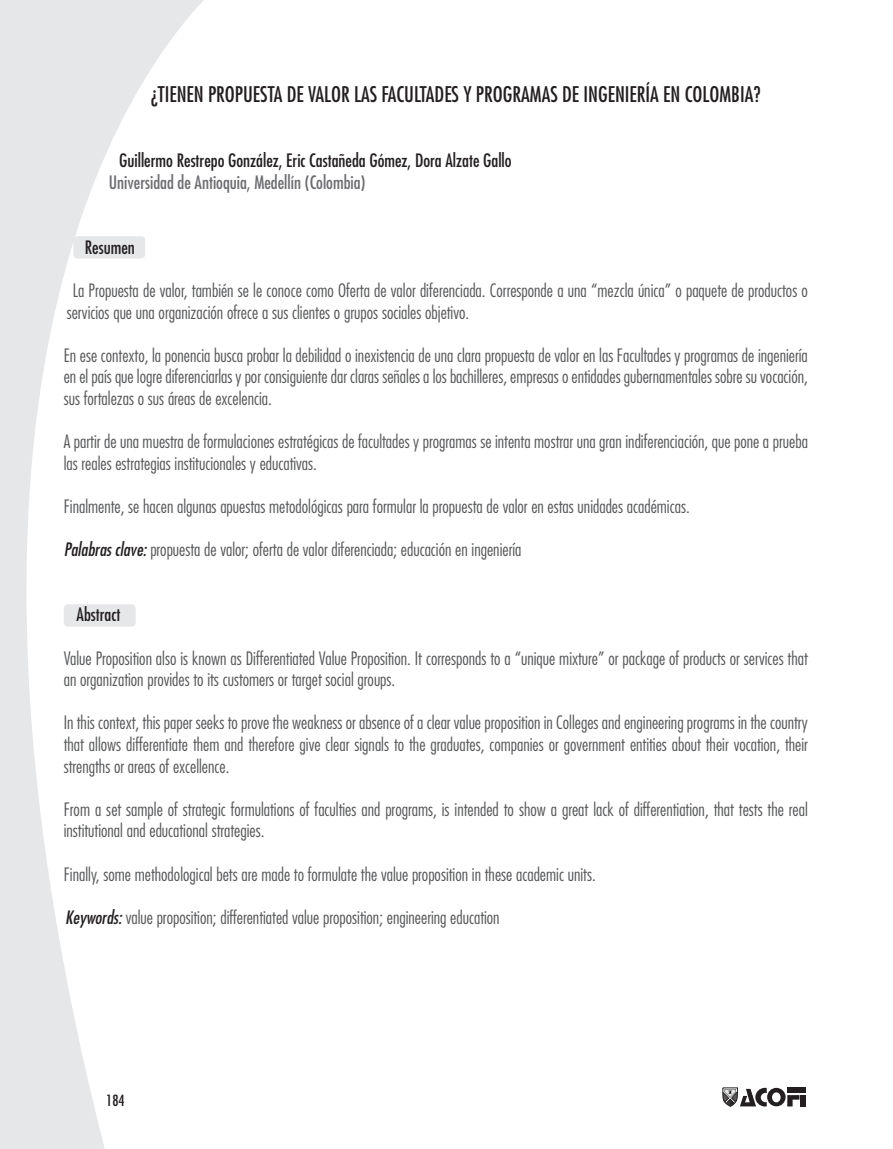
<style>
.page{position:relative;width:893px;height:1149px;background:#fff}
.page>*{position:absolute;margin:0;border:0;box-sizing:border-box;transform-origin:0 0}
.t1{font:condensed 21px "Futura Std";color:#231f20}
.t2{font:300 condensed 18px/21.6px "Futura Std";color:#57585a}
.t3{font:condensed 18px "Futura Std";color:#231f20}
.t4{font:condensed 18px "Futura Std";color:#6c6d70}
.t5{font:condensed 15px "Futura Std";color:#231f20}
.s1{font-weight:400;font-style:italic;color:#231f20}
</style>
<div class="page">
<svg style="left:0;top:0;width:204px;height:1148px"></svg>
<svg style="left:722px;top:1087px;width:84px;height:19px"></svg>
<div style="left:64px;top:604px;width:72px;height:22px;background:#e6e7e9;border-radius:4px"></div>
<div style="left:73px;top:236px;width:72px;height:22px;background:#e6e7e9;border-radius:4px"></div>
<p class="t1" style="left:151px;top:82px;width:611px">¿TIENEN PROPUESTA DE VALOR LAS FACULTADES Y PROGRAMAS DE INGENIERÍA EN COLOMBIA?</p>
<p class="t3" style="left:119px;top:150px;width:394px">Guillermo Restrepo González, Eric Castañeda Gómez, Dora Alzate Gallo</p>
<p class="t4" style="left:109px;top:171px;width:258px">Universidad de Antioquia, Medellín (Colombia)</p>
<p class="t3" style="left:85px;top:236px;width:52px">Resumen</p>
<p class="t2" style="left:67px;top:279px;width:743px;text-indent:6px">La Propuesta de valor, también se le conoce como Oferta de valor diferenciada. Corresponde a una “mezcla única” o paquete de productos o servicios que una organización ofrece a sus clientes o grupos sociales objetivo.</p>
<p class="t2" style="left:64px;top:344px;width:746px;text-align:justify">En ese contexto, la ponencia busca probar la debilidad o inexistencia de una clara propuesta de valor en las Facultades y programas de ingeniería en el país que logre diferenciarlas y por consiguiente dar claras señales a los bachilleres, empresas o entidades gubernamentales sobre su vocación, sus fortalezas o sus áreas de excelencia.</p>
<p class="t2" style="left:64px;top:431px;width:746px">A partir de una muestra de formulaciones estratégicas de facultades y programas se intenta mostrar una gran indiferenciación, que pone a prueba las reales estrategias institucionales y educativas.</p>
<p class="t2" style="left:64px;top:495px;width:627px">Finalmente, se hacen algunas apuestas metodológicas para formular la propuesta de valor en estas unidades académicas.</p>
<p class="t2" style="left:64px;top:539px;width:459px"><span class="s1">Palabras clave:</span> propuesta de valor; oferta de valor diferenciada; educación en ingeniería</p>
<p class="t3" style="left:77px;top:603px;width:45px">Abstract</p>
<p class="t2" style="left:64px;top:647px;width:746px">Value Proposition also is known as Differentiated Value Proposition. It corresponds to a “unique mixture” or package of products or services that an organization provides to its customers or target social groups.</p>
<p class="t2" style="left:64px;top:711px;width:746px;text-align:justify">In this context, this paper seeks to prove the weakness or absence of a clear value proposition in Colleges and engineering programs in the country that allows differentiate them and therefore give clear signals to the graduates, companies or government entities about their vocation, their strengths or areas of excellence.</p>
<p class="t2" style="left:64px;top:798px;width:746px">From a set sample of strategic formulations of faculties and programs, is intended to show a great lack of differentiation, that tests the real institutional and educational strategies.</p>
<p class="t2" style="left:64px;top:863px;width:533px">Finally, some methodological bets are made to formulate the value proposition in these academic units.</p>
<p class="t2" style="left:65px;top:906px;width:436px"><span class="s1">Keywords:</span> value proposition; differentiated value proposition; engineering education</p>
<p class="t5" style="left:106px;top:1091px;width:20px">184</p>
</div>
